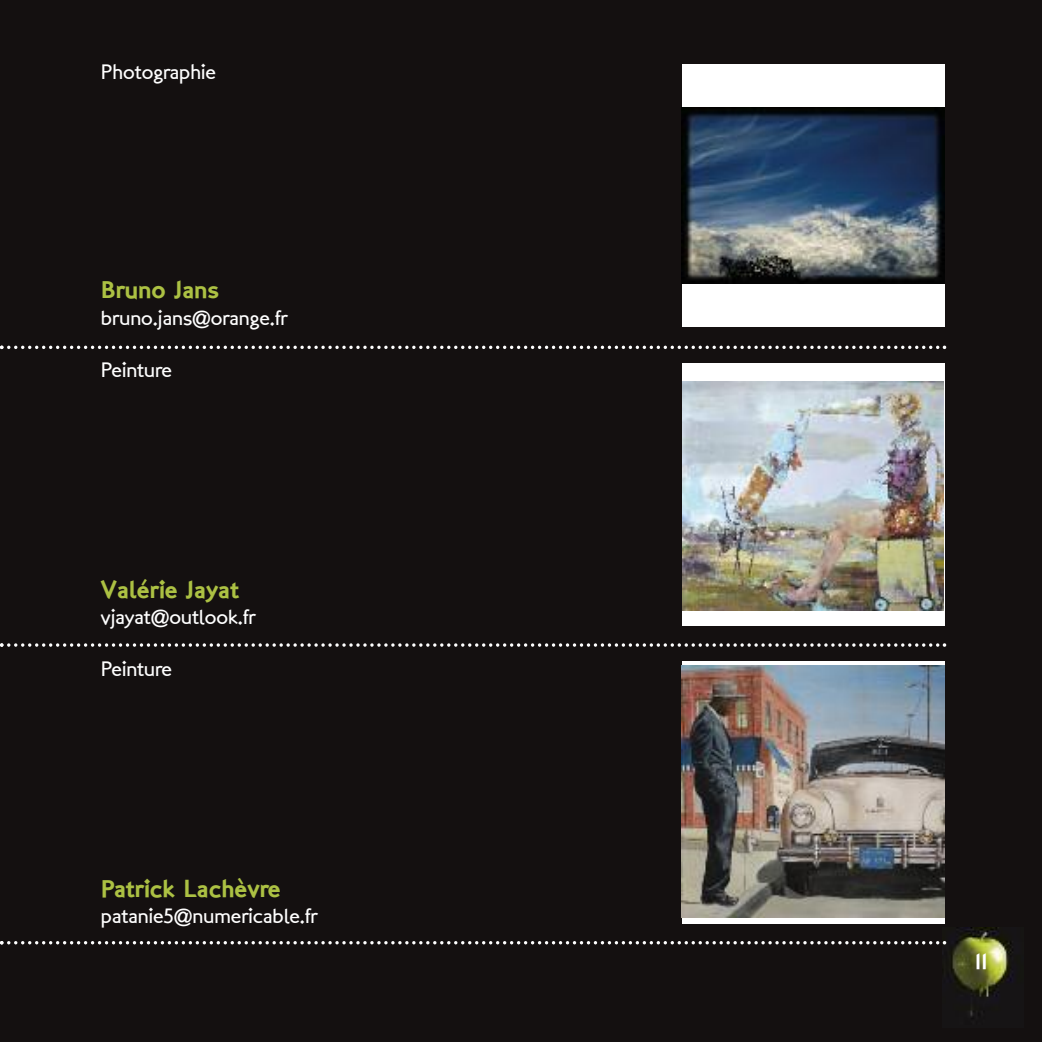
<style>
.page{position:relative;width:1042px;height:1042px;background:#141010}
.page>*{position:absolute;margin:0;border:0;box-sizing:border-box;transform-origin:0 0}
.t1{font:24.5px "London Two";color:#acc143}
.t2{font:21px "London Between";color:#fff}
.t3{font:21px "London Two";color:#fff}
</style>
<div class="page">
<img style="left:943px;top:928px;width:72px;height:89px">
<svg style="left:0;top:346px;width:946px;height:3px"></svg>
<svg style="left:0;top:643px;width:946px;height:4px"></svg>
<svg style="left:0;top:941px;width:946px;height:3px"></svg>
<div style="left:681px;top:64px;width:263px;height:263px;background:#fff"></div>
<img style="left:681px;top:107px;width:263px;height:176px">
<div style="left:681px;top:363px;width:263px;height:263px;background:#fff"></div>
<img style="left:683px;top:382px;width:260px;height:229px">
<div style="left:681px;top:661px;width:263px;height:263px;background:#fff"></div>
<img style="left:681px;top:665px;width:263px;height:253px">
<p class="t2" style="left:101px;top:64px;width:117px">Photographie</p>
<p class="t1" style="left:101px;top:280px;width:120px">Bruno Jans</p>
<p class="t2" style="left:101px;top:309px;width:188px">bruno.jans@orange.fr</p>
<p class="t2" style="left:101px;top:362px;width:72px">Peinture</p>
<p class="t1" style="left:101px;top:580px;width:140px">Valérie Jayat</p>
<p class="t2" style="left:101px;top:609px;width:156px">vjayat@outlook.fr</p>
<p class="t2" style="left:101px;top:661px;width:72px">Peinture</p>
<p class="t1" style="left:101px;top:879px;width:181px">Patrick Lachèvre</p>
<p class="t2" style="left:101px;top:908px;width:218px">patanie5@numericable.fr</p>
<p class="t3" style="left:974px;top:953px;width:15px">11</p>
</div>
